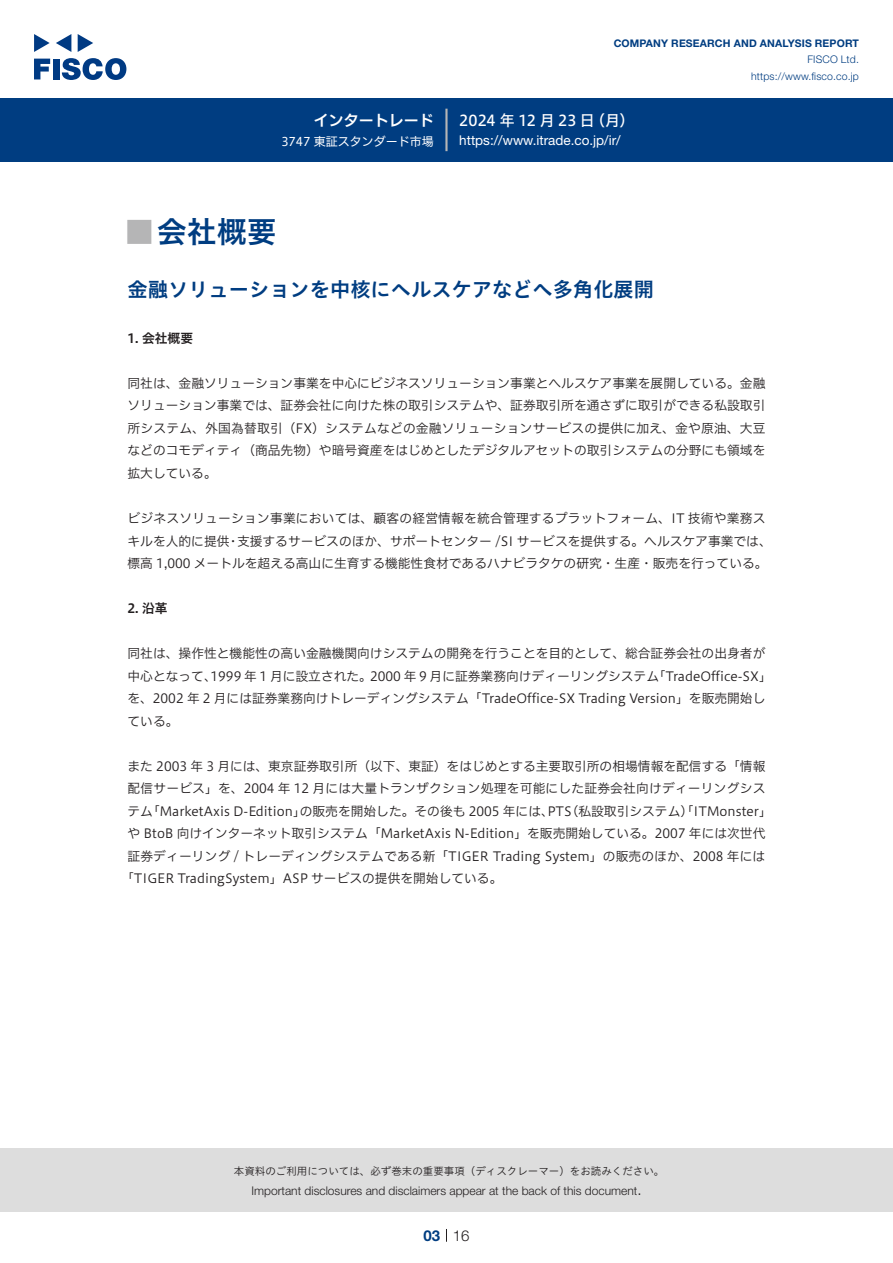
<style>
.page{position:relative;width:893px;height:1263px;background:#fff}
.page>*{position:absolute;margin:0;border:0;box-sizing:border-box;transform-origin:0 0}
.t1{font:30px "Hiragino UD Sans Std N W6";color:#003d81}
.t2{font:24px "Hiragino UD Sans Std N W6";color:#b5b5b6}
.中タイトル{font:20.25px "Hiragino UD Sans Std W6";color:#003d81}
.t3{font:15px "Hiragino UD Sans F Std N W5";letter-spacing:.005em;color:#fff}
.t4{font:15px "Hiragino UD Sans F Std N W6";color:#fff}
.t5{font:300 15px "Helvetica Neue LT Std";color:#231f20}
.t6{font:700 15px "Helvetica Neue LT Std";color:#003d81}
.t7{font:13.5px "Helvetica Neue LT Std";color:#fff}
.本文{font:12.75px/22.5px "Hiragino UD Sans F Std N W3";color:#231f20}
.小タイトル{font:12.75px "Hiragino UD Sans F Std N W6";color:#231f20}
.t8{font:300 12px "Helvetica Neue LT Std";color:#231f20}
.t9{font:12px "Hiragino UD Sans F Std N W4";color:#fff}
.t10{font:10.5px "Hiragino UD Sans Std W3";color:#231f20}
.t11{font:700 10.5px "Helvetica Neue LT Std";letter-spacing:.015em;color:#003d81}
.t12{font:300 10.5px/16.5px "Helvetica Neue LT Std";letter-spacing:.015em;color:#003d81;text-align:right}
</style>
<div class="page">
<div style="left:0;top:1148px;width:893px;height:64px;background:#ddd"></div>
<svg style="left:34px;top:59px;width:16px;height:20px"></svg>
<div style="left:53px;top:59px;width:6px;height:20px;background:#003a83"></div>
<svg style="left:62px;top:58px;width:64px;height:22px"></svg>
<svg style="left:34px;top:34px;width:16px;height:18px"></svg>
<svg style="left:78px;top:34px;width:15px;height:18px"></svg>
<svg style="left:56px;top:34px;width:15px;height:18px"></svg>
<div style="left:0;top:98px;width:893px;height:64px;background:#003d81"></div>
<hr style="left:445px;top:109px;width:3px;height:42px;background:#b5b5b6">
<svg style="left:446px;top:1229px;width:1px;height:13px"></svg>
<p class="t4" style="left:314px;top:109px;width:122px">インタートレード</p>
<p class="t9" style="left:281px;top:132px;width:154px">3747 東証スタンダード市場</p>
<p class="t11" style="left:614px;top:37px;width:247px">COMPANY RESEARCH AND ANALYSIS REPORT</p>
<p class="t12" style="left:751px;top:51px;width:109px">FISCO Ltd. https://www.fisco.co j p.</p>
<p class="t3" style="left:590px;top:109px;width:46px">（月(</p>
<p class="t3" style="left:459px;top:109px;width:137px">2024 年 12 月23 日</p>
<p class="t7" style="left:459px;top:132px;width:163px">https://www.itrade. c o j p. /i r/</p>
<p class="t1" style="left:157px;top:209px;width:121px">会社概要</p>
<p class="t2" style="left:128px;top:213px;width:25px">█</p>
<p class="中タイトル" style="left:128px;top:274px;width:528px">金融ソリューションを中核にヘルスケアなどへ多角化展開</p>
<p class="小タイトル" style="left:128px;top:328px;width:67px">1. 会社概要</p>
<p class="本文" style="left:128px;top:371px;width:639px;text-align:justify">同社は、金融ソリューション事業を中心にビジネスソリューション事業とヘルスケア事業を展開している。金融ソリューション事業では、証券会社に向けた株の取引システムや、証券取引所を通さずに取引ができる私設取引所システム、外国為替取引（FX）システムなどの金融ソリューションサービスの提供に加え、金や原油、大豆などのコモディティ（商品先物）や暗号資産をはじめとしたデジタルアセットの取引システムの分野にも領域を拡大している。</p>
<p class="本文" style="left:237px;top:506px;width:536px;text-indent:-109px">ビジネスソリューション事業においては、顧客の経営情報を統合管理するプラットフォーム、IT 技術や業務ス支援するサービスのほか、サポートセンター /SI サービスを提供する。ヘルスケア事業では、</p>
<p class="本文" style="left:128px;top:529px;width:642px">キルを人的に提供<br>標高 1,000 メートルを超える高山に生育する機能性食材であるハナビラタケの研究・生産・販売を行っている。</p>
<p class="小タイトル" style="left:128px;top:598px;width:42px">2. 沿革</p>
<p class="本文" style="left:653px;top:641px;width:121px;text-indent:-525px">同社は、操作性と機能性の高い金融機関向けシステムの開発を行うことを目的として、総合証券会社の出身者が「TradeOffice-SX「</p>
<p class="本文" style="left:227px;top:529px;width:14px">・</p>
<p class="本文" style="left:370px;top:664px;width:291px">2000 年 9 月に証券業務向けディーリングシステム</p>
<p class="本文" style="left:210px;top:664px;width:163px">1999 年 1 月に設立された。</p>
<p class="本文" style="left:128px;top:664px;width:639px">中心となって、<br>を、2002 年 2 月には証券業務向けトレーディングシステム「TradeOffice-SX Trading Version」を販売開始している。</p>
<p class="本文" style="left:128px;top:754px;width:639px">また 2003 年 3 月には、東京証券取引所（以下、東証）をはじめとする主要取引所の相場情報を配信する「情報</p>
<p class="本文" style="left:128px;top:776px;width:639px">配信サービス」を、2004 年 12 月には大量トランザクション処理を可能にした証券会社向けディーリングシス</p>
<p class="本文" style="left:566px;top:799px;width:208px">（私設取引システム）「ITMonster「</p>
<p class="本文" style="left:128px;top:799px;width:428px">テム｢MarketAxis D-Edition｣の販売を開始した。その後も 2005 年には、</p>
<p class="本文" style="left:128px;top:821px;width:639px">や BtoB 向けインターネット取引システム「MarketAxis N-Edition」を販売開始している。2007 年には次世代</p>
<p class="本文" style="left:128px;top:844px;width:639px">証券ディーリング / トレーディングシステムである新「TIGER Trading System」の販売のほか、2008 年には</p>
<p class="本文" style="left:121px;top:866px;width:383px">「TIGER TradingSystem」ASP サービスの提供を開始している。</p>
<p class="本文" style="left:547px;top:799px;width:26px">PTS</p>
<p class="t10" style="left:234px;top:1163px;width:432px">本資料のご利用については、必ず巻末の重要事項（ディスクレーマー）をお読みください。</p>
<p class="t5" style="left:637px;top:1180px;width:6px">.</p>
<p class="t8" style="left:251px;top:1183px;width:387px">Important disclosures and disclaimers appear at the back of this document</p>
<p class="t6" style="left:423px;top:1226px;width:18px">03</p>
<p class="t5" style="left:453px;top:1226px;width:18px">16</p>
</div>
